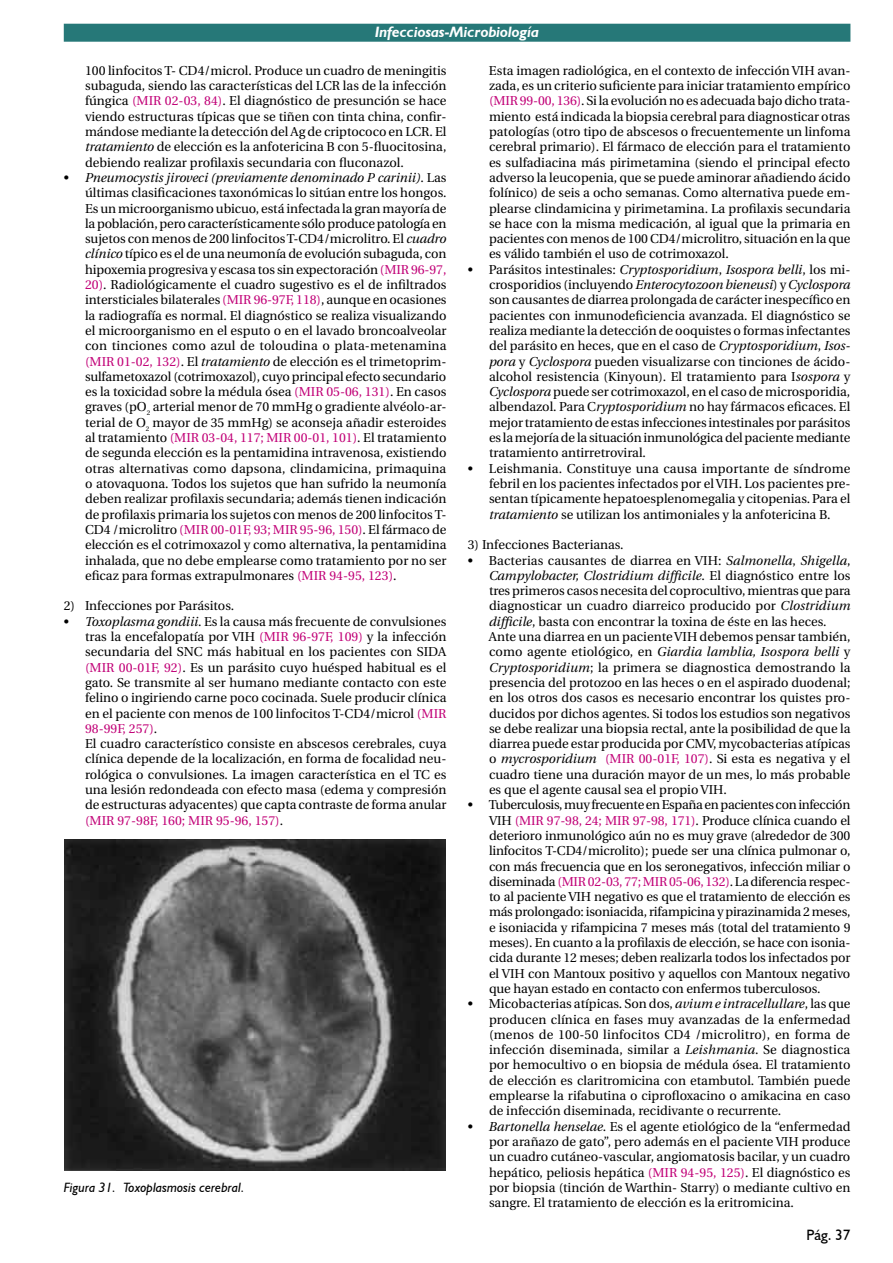
<style>
.page{position:relative;width:893px;height:1263px;background:#fff}
.page>*{position:absolute;margin:0;border:0;box-sizing:border-box;transform-origin:0 0}
.t1{font:italic 700 15px "Humanist 521 BT";color:#fff}
.t2{font:15px "Humanist 521 BT";color:#000}
.t3{font:italic 13.5px "Humanist 521 BT";color:#000}
.t4{font:12.9px/15.3px "Utopia";color:#000;text-align:justify}
.s1{color:#c10077}
.s2{font-style:italic}
</style>
<div class="page">
<div style="left:64px;top:24px;width:786px;height:18px;background:#267878"></div>
<img style="left:65px;top:840px;width:380px;height:330px">
<p class="t1" style="left:375px;top:23px;width:165px">Infecciosas-Microbiología</p>
<p class="t4" style="left:85px;top:63px;width:363px">100 linfocitos T- CD4/microl. Produce un cuadro de meningitis subaguda, siendo las características del LCR las de la infección fúngica <span class="s1">(MIR 02-03, 84)</span>. El diagnóstico de presunción se hace viendo estructuras típicas que se tiñen con tinta china, confir&shy;mándose mediante la detección del Ag de criptococo en LCR. El <span class="s2">tratamiento</span> de elección es la anfotericina B con 5-fluocitosina, debiendo realizar profilaxis secundaria con fluconazol.</p>
<p class="t4" style="left:85px;top:170px;width:363px;text-indent:-21px">• <span class="s2">Pneumocystis jiroveci (previamente denominado P carinii)</span>. Las últimas clasificaciones taxonómicas lo sitúan entre los hongos.<br>Es un microorganismo ubicuo, está infectada la gran mayoría de la población, pero característicamente sólo produce patología en sujetos con menos de 200 linfocitos T-CD4/microlitro. El <span class="s2">cuadro clínico</span> típico es el de una neumonía de evolución subaguda, con hipoxemia progresiva y escasa tos sin expectoración <span class="s1">(MIR 96-97, 20)</span>. Radiológicamente el cuadro sugestivo es el de infiltrados intersticiales bilaterales <span class="s1">(MIR 96-97F, 118)</span>, aunque en ocasiones la radiografía es normal. El diagnóstico se realiza visualizando el microorganismo en el esputo o en el lavado broncoalveolar con tinciones como azul de toloudina o plata-metenamina <span class="s1">(MIR 01-02, 132)</span>. El <span class="s2">tratamiento</span> de elección es el trimetoprim&shy;sulfametoxazol (cotrimoxazol), cuyo principal efecto secundario es la toxicidad sobre la médula ósea <span class="s1">(MIR 05-06, 131)</span>. En casos graves (pO<sub>2</sub> arterial menor de 70 mmHg o gradiente alvéolo-ar&shy;terial de O<sub>2</sub> mayor de 35 mmHg) se aconseja añadir esteroides al tratamiento <span class="s1">(MIR 03-04, 117; MIR 00-01, 101)</span>. El tratamiento de segunda elección es la pentamidina intravenosa, existiendo otras alternativas como dapsona, clindamicina, primaquina o atovaquona. Todos los sujetos que han sufrido la neumonía deben realizar profilaxis secundaria; además tienen indicación de profilaxis primaria los sujetos con menos de 200 linfocitos T-CD4 /microlitro <span class="s1">(MIR 00-01F, 93; MIR 95-96, 150)</span>. El fármaco de elección es el cotrimoxazol y como alternativa, la pentamidina inhalada, que no debe emplearse como tratamiento por no ser eficaz para formas extrapulmonares <span class="s1">(MIR 94-95, 123)</span>.</p>
<p class="t4" style="left:64px;top:599px;width:172px">2) Infecciones por Parásitos.</p>
<p class="t4" style="left:85px;top:614px;width:363px;text-align:left;text-indent:-21px">• <span class="s2">Toxoplasma gondiii</span>. Es la causa más frecuente de convulsiones tras la encefalopatía por VIH <span class="s1">(MIR 96-97F, 109)</span> y la infección secundaria del SNC más habitual en los pacientes con SIDA <span class="s1">(MIR 00-01F, 92)</span>. Es un parásito cuyo huésped habitual es el gato. Se transmite al ser humano mediante contacto con este felino o ingiriendo carne poco cocinada. Suele producir clínica en el paciente con menos de 100 linfocitos T-CD4/microl <span class="s1">(MIR 98-99F, 257)</span>.<br>El cuadro característico consiste en abscesos cerebrales, cuya clínica depende de la localización, en forma de focalidad neu&shy;rológica o convulsiones. La imagen característica en el TC es una lesión redondeada con efecto masa (edema y compresión de estructuras adyacentes) que capta contraste de forma anular <span class="s1">(MIR 97-98F, 160; MIR 95-96, 157)</span>.</p>
<p class="t3" style="left:64px;top:1179px;width:182px">Figura 31. Toxoplasmosis cerebral.</p>
<p class="t4" style="left:489px;top:63px;width:363px">Esta imagen radiológica, en el contexto de infección VIH avan&shy;zada, es un criterio suficiente para iniciar tratamiento empírico <span class="s1">(MIR 99-00, 136)</span>. Si la evolución no es adecuada bajo dicho trata&shy;miento está indicada la biopsia cerebral para diagnosticar otras patologías (otro tipo de abscesos o frecuentemente un linfoma cerebral primario). El fármaco de elección para el tratamiento es sulfadiacina más pirimetamina (siendo el principal efecto adverso la leucopenia, que se puede aminorar añadiendo ácido folínico) de seis a ocho semanas. Como alternativa puede em&shy;plearse clindamicina y pirimetamina. La profilaxis secundaria se hace con la misma medicación, al igual que la primaria en pacientes con menos de 100 CD4/microlitro, situación en la que es válido también el uso de cotrimoxazol.</p>
<p class="t4" style="left:489px;top:262px;width:363px;text-indent:-21px">• Parásitos intestinales: <span class="s2">Cryptosporidium</span>, <span class="s2">Isospora belli</span>, los mi&shy;crosporidios (incluyendo <span class="s2">Enterocytozoon bieneusi</span>) y <span class="s2">Cyclospora </span>son causantes de diarrea prolongada de carácter inespecífico en pacientes con inmunodeficiencia avanzada. El diagnóstico se realiza mediante la detección de ooquistes o formas infectantes del parásito en heces, que en el caso de <span class="s2">Cryptosporidium</span>, <span class="s2">Isos&shy;pora</span> y <span class="s2">Cyclospora</span> pueden visualizarse con tinciones de ácido&shy;alcohol resistencia (Kinyoun). El tratamiento para I<span class="s2">sospora</span> y <span class="s2">Cyclospora</span> puede ser cotrimoxazol, en el caso de microsporidia, albendazol. Para C<span class="s2">ryptosporidium</span> no hay fármacos eficaces. El mejor tratamiento de estas infecciones intestinales por parásitos es la mejoría de la situación inmunológica del paciente mediante tratamiento antirretroviral.</p>
<p class="t4" style="left:489px;top:461px;width:363px;text-indent:-21px">• Leishmania. Constituye una causa importante de síndrome febril en los pacientes infectados por el VIH. Los pacientes pre&shy;sentan típicamente hepatoesplenomegalia y citopenias. Para el <span class="s2">tratamiento</span> se utilizan los antimoniales y la anfotericina B.</p>
<p class="t4" style="left:468px;top:537px;width:157px">3) Infecciones Bacterianas.</p>
<p class="t4" style="left:489px;top:553px;width:363px;text-align:left;text-indent:-21px">• Bacterias causantes de diarrea en VIH: <span class="s2">Salmonella</span>, <span class="s2">Shigella</span>, <span class="s2">Campylobacter, Clostridium difficile</span>. El diagnóstico entre los tres primeros casos necesita del coprocultivo, mientras que para diagnosticar un cuadro diarreico producido por <span class="s2">Clostridium difficile</span>, basta con encontrar la toxina de éste en las heces.<br>Ante una diarrea en un paciente VIH debemos pensar también, como agente etiológico, en <span class="s2">Giardia lamblia, Isospora belli</span> y <span class="s2">Cryptosporidium</span>; la primera se diagnostica demostrando la presencia del protozoo en las heces o en el aspirado duodenal; en los otros dos casos es necesario encontrar los quistes pro&shy;ducidos por dichos agentes. Si todos los estudios son negativos se debe realizar una biopsia rectal, ante la posibilidad de que la diarrea puede estar producida por CMV, mycobacterias atípicas o <span class="s2">mycrosporidium</span> <span class="s1">(MIR 00-01F, 107)</span>. Si esta es negativa y el cuadro tiene una duración mayor de un mes, lo más probable es que el agente causal sea el propio VIH.</p>
<p class="t4" style="left:489px;top:797px;width:363px;text-indent:-21px">• Tuberculosis, muy frecuente en España en pacientes con infección VIH <span class="s1">(MIR 97-98, 24; MIR 97-98, 171)</span>. Produce clínica cuando el deterioro inmunológico aún no es muy grave (alrededor de 300 linfocitos T-CD4/microlito); puede ser una clínica pulmonar o, con más frecuencia que en los seronegativos, infección miliar o diseminada <span class="s1">(MIR 02-03, 77; MIR 05-06, 132)</span>. La diferencia respec&shy;to al paciente VIH negativo es que el tratamiento de elección es más prolongado: isoniacida, rifampicina y pirazinamida 2 meses, e isoniacida y rifampicina 7 meses más (total del tratamiento 9 meses). En cuanto a la profilaxis de elección, se hace con isonia&shy;cida durante 12 meses; deben realizarla todos los infectados por el VIH con Mantoux positivo y aquellos con Mantoux negativo que hayan estado en contacto con enfermos tuberculosos.</p>
<p class="t4" style="left:489px;top:996px;width:363px;text-indent:-21px">• Micobacterias atípicas. Son dos, <span class="s2">avium e intracellullare</span>, las que producen clínica en fases muy avanzadas de la enfermedad (menos de 100-50 linfocitos CD4 /microlitro), en forma de infección diseminada, similar a <span class="s2">Leishmania</span>. Se diagnostica por hemocultivo o en biopsia de médula ósea. El tratamiento de elección es claritromicina con etambutol. También puede emplearse la rifabutina o ciprofloxacino o amikacina en caso de infección diseminada, recidivante o recurrente.</p>
<p class="t4" style="left:489px;top:1119px;width:363px;text-indent:-21px">• <span class="s2">Bartonella henselae</span>. Es el agente etiológico de la “enfermedad por arañazo de gato”, pero además en el paciente VIH produce un cuadro cutáneo-vascular, angiomatosis bacilar, y un cuadro hepático, peliosis hepática <span class="s1">(MIR 94-95, 125)</span>. El diagnóstico es por biopsia (tinción de Warthin- Starry) o mediante cultivo en sangre. El tratamiento de elección es la eritromicina.</p>
<p class="t2" style="left:806px;top:1226px;width:46px">Pág. 37</p>
</div>
